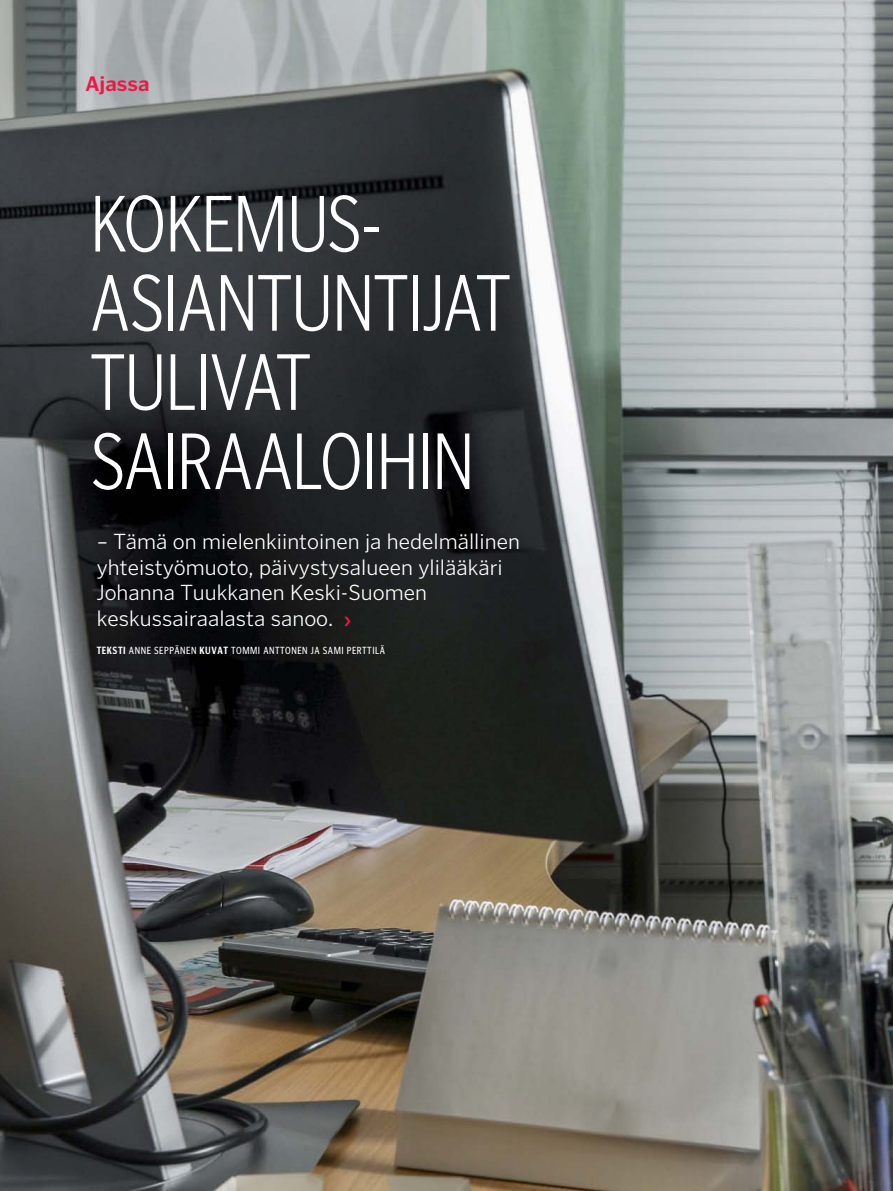
<style>
.page{position:relative;width:893px;height:1191px;background:#fff}
.page>*{position:absolute;margin:0;border:0;box-sizing:border-box;transform-origin:0 0}
.t1{font:300 82.35px/79.2px "Poynter Gothic Text Cond";letter-spacing:-.015em;color:#fff}
.t2{font:300 22.5px/25.5px "Poynter Gothic Text";color:#fff}
.t3{font:700 21px "Poynter Gothic Text";color:#ed1848}
.t4{font:10.5px "Poynter Gothic Text Cond";letter-spacing:.05em;color:#fff}
.s1{font-weight:700}
</style>
<div class="page">
<img style="left:0;top:0;width:893px;height:1191px">
<svg style="left:345px;top:616px;width:6px;height:10px"></svg>
<p class="t3" style="left:85px;top:71px;width:66px">Ajassa</p>
<h1 class="t1" style="left:90px;top:184px;width:422px">KOKEMUS-<br>ASIANTUNTIJAT<br>TULIVAT<br>SAIRAALOIHIN</h1>
<p class="t2" style="left:97px;top:529px;width:425px">– Tämä on mielenkiintoinen ja hedelmällinen yhteistyömuoto, päivystysalueen ylilääkäri Johanna Tuukkanen Keski-Suomen keskussairaalasta sanoo.</p>
<p class="t4" style="left:97px;top:644px;width:290px"><span class="s1">TEKSTI</span> ANNE SEPPÄNEN <span class="s1">KUVAT</span> TOMMI ANTTONEN JA SAMI PERTTILÄ</p>
</div>
